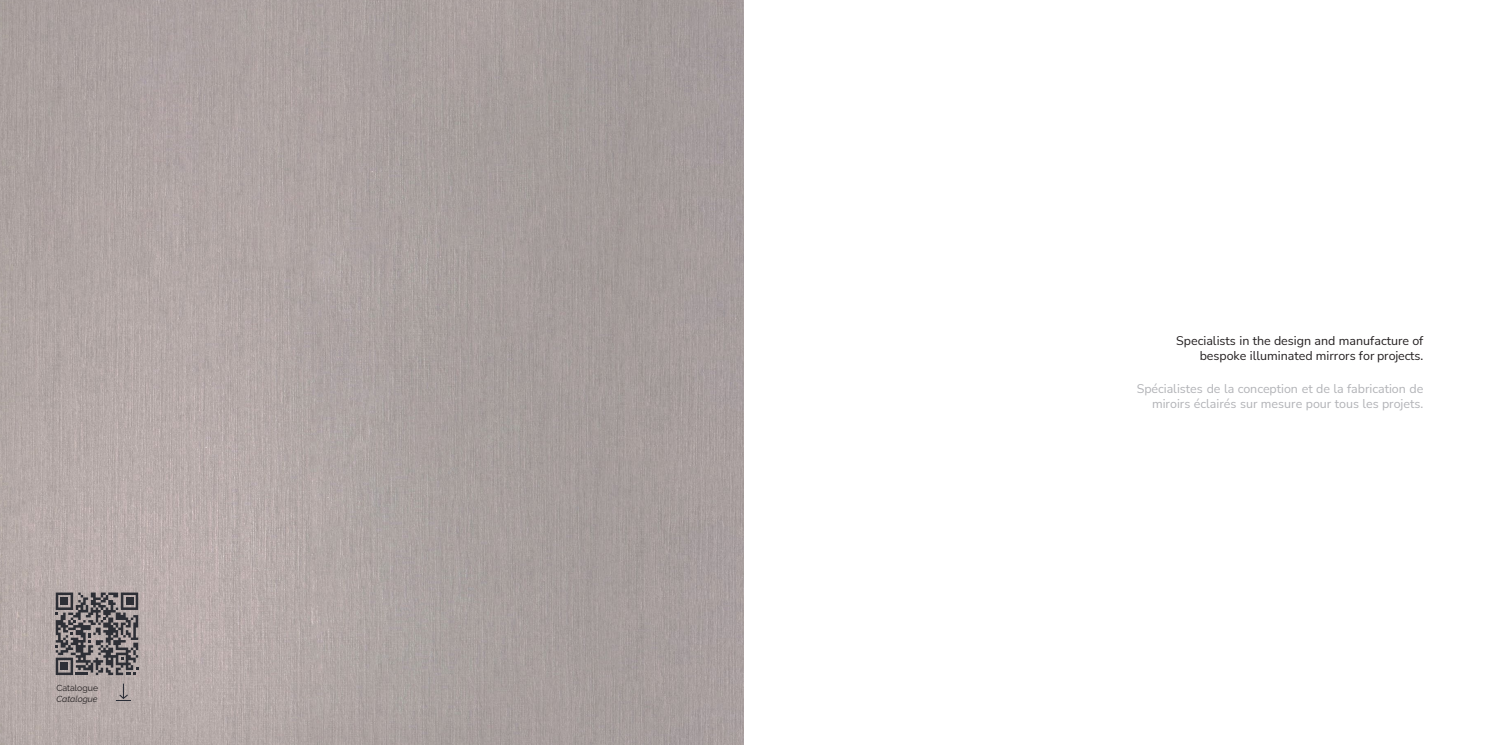
<style>
.page{position:relative;width:1489px;height:745px;background:#fff}
.page>*{position:absolute;margin:0;border:0;box-sizing:border-box;transform-origin:0 0}
.t1{font:12.5px/15px "Nunito Sans";color:#b2b3b7;text-align:right}
.t2{font:12.5px/15px "Nunito Sans";color:#231f20;text-align:right}
.t3{font:8.75px/11.8px "Raleway";letter-spacing:.005em;color:#231f20}
.s1{font-style:italic}
</style>
<div class="page">
<img style="left:0;top:0;width:744px;height:744px">
<svg style="left:116px;top:683px;width:15px;height:17px"></svg>
<svg style="left:56px;top:592px;width:82px;height:82px"></svg>
<div style="left:61px;top:597px;width:7px;height:7px;background:#2d2f36"></div>
<div style="left:61px;top:662px;width:7px;height:7px;background:#2d2f36"></div>
<div style="left:126px;top:597px;width:7px;height:7px;background:#2d2f36"></div>
<p class="t3" style="left:56px;top:681px;width:43px">Catalogue<br><span class="s1">Catalogue</span></p>
<p class="t2" style="left:1176px;top:333px;width:248px">Specialists in the design and manufacture of bespoke illuminated mirrors for projects.</p>
<p class="t1" style="left:1136px;top:380px;width:288px">Spécialistes de la conception et de la fabrication de miroirs éclairés sur mesure pour tous les projets.</p>
</div>
